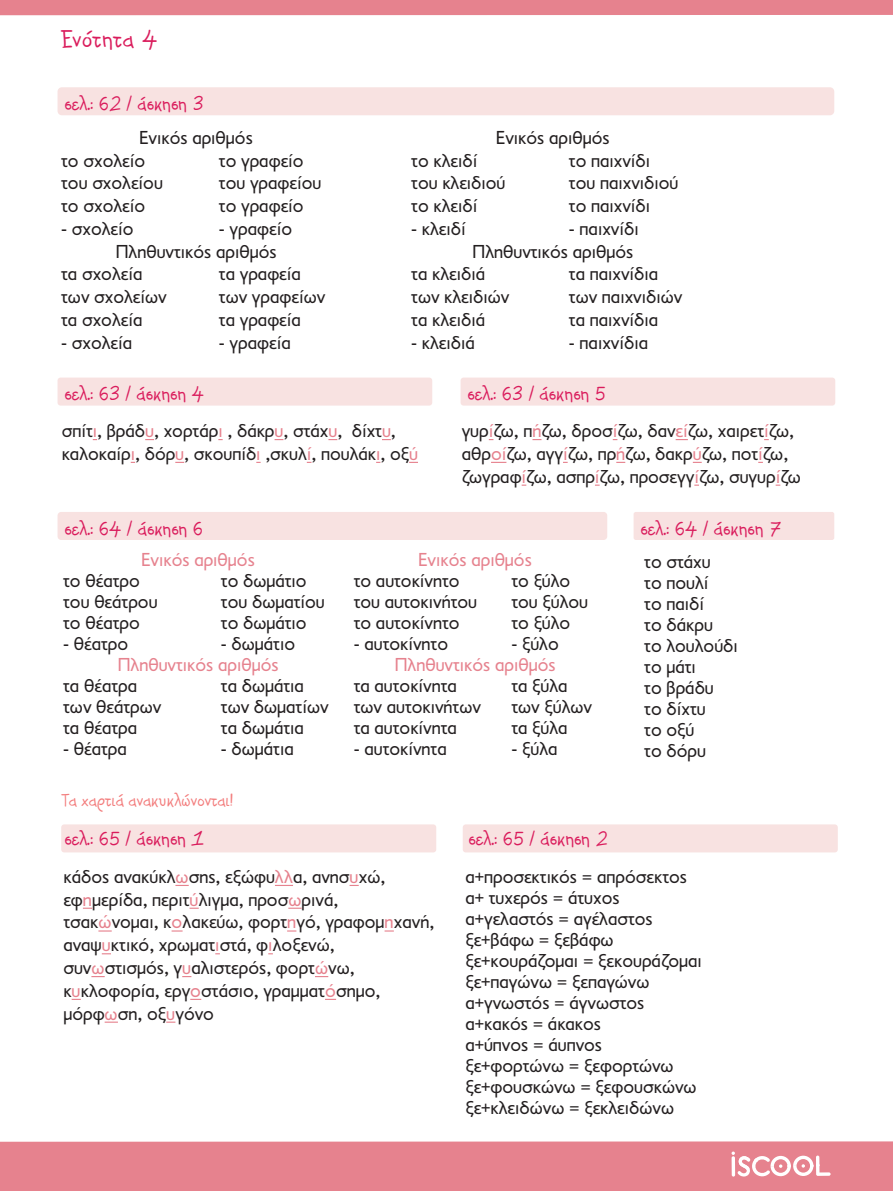
<style>
.page{position:relative;width:893px;height:1191px;background:#fff}
.page>*{position:absolute;margin:0;border:0;box-sizing:border-box;transform-origin:0 0}
.t1{font:27px "PF Kids Pro Grade Five";letter-spacing:.02em;color:#da1c5c}
.t2{font:21.6px "PF Kids Pro Grade Five";color:#da1c5c}
.t3{font:19.5px "PF Kids Pro Grade Five";color:#f37d7d}
.t4{font:19.05px/21px "PF Transport";color:#231f20}
.t5{font:19.05px "PF Transport";color:#e6828e}
.s1{color:#e6828e}
</style>
<div class="page">
<div style="left:61px;top:824px;width:375px;height:28px;background:#f8e2e1;border-radius:3px"></div>
<div style="left:463px;top:824px;width:375px;height:28px;background:#f8e2e1;border-radius:3px"></div>
<div style="left:58px;top:87px;width:776px;height:28px;background:#f8e2e1;border-radius:4px"></div>
<div style="left:58px;top:377px;width:374px;height:28px;background:#f8e2e1;border-radius:3px"></div>
<div style="left:58px;top:512px;width:549px;height:28px;background:#f8e2e1;border-radius:4px"></div>
<div style="left:634px;top:512px;width:200px;height:28px;background:#f8e2e1;border-radius:2px"></div>
<div style="left:461px;top:377px;width:374px;height:28px;background:#f8e2e1;border-radius:3px"></div>
<div style="left:0;top:1141px;width:893px;height:50px;background:#e6828e"></div>
<svg style="left:731px;top:1151px;width:100px;height:26px"></svg>
<div style="left:0;top:0;width:893px;height:15px;background:#e6828e"></div>
<svg style="left:676px;top:439px;width:12px;height:1px"></svg>
<svg style="left:491px;top:462px;width:15px;height:1px"></svg>
<svg style="left:175px;top:885px;width:14px;height:1px"></svg>
<svg style="left:275px;top:885px;width:18px;height:1px"></svg>
<svg style="left:288px;top:907px;width:14px;height:1px"></svg>
<svg style="left:98px;top:930px;width:14px;height:1px"></svg>
<svg style="left:91px;top:976px;width:14px;height:1px"></svg>
<svg style="left:315px;top:976px;width:13px;height:1px"></svg>
<svg style="left:72px;top:998px;width:9px;height:2px"></svg>
<svg style="left:190px;top:998px;width:11px;height:2px"></svg>
<svg style="left:325px;top:998px;width:11px;height:2px"></svg>
<svg style="left:105px;top:1021px;width:13px;height:1px"></svg>
<h1 class="t1" style="left:61px;top:17px;width:98px">Ενότητα 4</h1>
<p class="t2" style="left:64px;top:86px;width:141px">σελ.: 62 / άσκηση 3</p>
<p class="t4" style="left:61px;top:126px;width:193px;line-height:22.8px;text-indent:78px">Ενικός αριθµός το σχολείο</p>
<p class="t4" style="left:219px;top:150px;width:86px">το γραφείο</p>
<p class="t4" style="left:61px;top:172px;width:103px">του σχολείου</p>
<p class="t4" style="left:219px;top:172px;width:104px">του γραφείου</p>
<p class="t4" style="left:61px;top:195px;width:85px">το σχολείο</p>
<p class="t4" style="left:219px;top:195px;width:86px">το γραφείο</p>
<p class="t4" style="left:61px;top:218px;width:74px">- σχολείο</p>
<p class="t4" style="left:219px;top:218px;width:75px">- γραφείο</p>
<p class="t4" style="left:116px;top:241px;width:162px">Πληθυντικός αριθµός</p>
<p class="t4" style="left:61px;top:263px;width:83px">τα σχολεία</p>
<p class="t4" style="left:219px;top:263px;width:84px">τα γραφεία</p>
<p class="t4" style="left:61px;top:286px;width:107px">των σχολείων</p>
<p class="t4" style="left:219px;top:286px;width:108px">των γραφείων</p>
<p class="t4" style="left:61px;top:309px;width:83px">τα σχολεία</p>
<p class="t4" style="left:219px;top:309px;width:84px">τα γραφεία</p>
<p class="t4" style="left:61px;top:332px;width:73px">- σχολεία</p>
<p class="t4" style="left:219px;top:332px;width:73px">- γραφεία</p>
<p class="t2" style="left:64px;top:376px;width:141px">σελ.: 63 / άσκηση 4</p>
<p class="t4" style="left:496px;top:127px;width:115px">Ενικός αριθµός</p>
<p class="t4" style="left:411px;top:150px;width:68px">το κλειδί</p>
<p class="t4" style="left:569px;top:150px;width:83px">το παιχνίδι</p>
<p class="t4" style="left:411px;top:172px;width:96px">του κλειδιού</p>
<p class="t4" style="left:569px;top:172px;width:111px">του παιχνιδιού</p>
<p class="t4" style="left:411px;top:195px;width:68px">το κλειδί</p>
<p class="t4" style="left:569px;top:195px;width:83px">το παιχνίδι</p>
<p class="t4" style="left:411px;top:218px;width:56px">- κλειδί</p>
<p class="t4" style="left:569px;top:218px;width:71px">- παιχνίδι</p>
<p class="t4" style="left:473px;top:241px;width:162px">Πληθυντικός αριθµός</p>
<p class="t4" style="left:411px;top:263px;width:75px">τα κλειδιά</p>
<p class="t4" style="left:569px;top:263px;width:91px">τα παιχνίδια</p>
<p class="t4" style="left:411px;top:286px;width:100px">των κλειδιών</p>
<p class="t4" style="left:569px;top:286px;width:115px">των παιχνιδιών</p>
<p class="t4" style="left:411px;top:309px;width:75px">τα κλειδιά</p>
<p class="t4" style="left:569px;top:309px;width:91px">τα παιχνίδια</p>
<p class="t4" style="left:411px;top:332px;width:65px">- κλειδιά</p>
<p class="t4" style="left:569px;top:332px;width:81px">- παιχνίδια</p>
<p class="t2" style="left:467px;top:376px;width:140px">σελ.: 63 / άσκηση 5</p>
<p class="t4" style="left:62px;top:419px;width:358px;line-height:22.8px">σπίτ<span class="s1">ι</span>, βράδ<span class="s1">υ</span>, χορτάρ<span class="s1">ι</span> , δάκρ<span class="s1">υ</span>, στάχ<span class="s1">υ</span>, δίχτ<span class="s1">υ</span>, καλοκαίρ<span class="s1">ι</span>, δόρ<span class="s1">υ</span>, σκουπίδ<span class="s1">ι</span> ,σκυλ<span class="s1">ί</span>, πουλάκ<span class="s1">ι</span>, οξ<span class="s1">ύ</span></p>
<p class="t4" style="left:462px;top:419px;width:340px;line-height:22.8px">γυρ<span class="s1">ί</span>ζω, π<span class="s1">ή</span>ζω, δροσ<span class="s1">ί</span>ζω, δαν<span class="s1">εί</span>ζω, χαιρετ<span class="s1">ί</span>ζω, αθρ<span class="s1">οί</span>ζω, αγγ<span class="s1">ί</span>ζω, πρ<span class="s1">ή</span>ζω, δακρ<span class="s1">ύ</span>ζω, ποτ<span class="s1">ί</span>ζω, ζωγραφ<span class="s1">ί</span>ζω, ασπρ<span class="s1">ί</span>ζω, προσεγγ<span class="s1">ί</span>ζω, συγυρ<span class="s1">ί</span>ζω</p>
<p class="t2" style="left:64px;top:510px;width:140px">σελ.: 64 / άσκηση 6</p>
<p class="t2" style="left:640px;top:510px;width:142px">σελ.: 64 / άσκηση 7</p>
<p class="t5" style="left:142px;top:549px;width:115px">Ενικός αριθµός</p>
<p class="t4" style="left:63px;top:570px;width:78px">το θέατρο</p>
<p class="t4" style="left:221px;top:570px;width:87px">το δωµάτιο</p>
<p class="t4" style="left:63px;top:591px;width:96px">του θεάτρου</p>
<p class="t4" style="left:221px;top:591px;width:105px">του δωµατίου</p>
<p class="t4" style="left:63px;top:612px;width:78px">το θέατρο</p>
<p class="t4" style="left:221px;top:612px;width:87px">το δωµάτιο</p>
<p class="t4" style="left:63px;top:633px;width:67px">- θέατρο</p>
<p class="t4" style="left:221px;top:633px;width:76px">- δωµάτιο</p>
<p class="t5" style="left:118px;top:654px;width:162px">Πληθυντικός αριθµός</p>
<p class="t4" style="left:63px;top:675px;width:75px">τα θέατρα</p>
<p class="t4" style="left:221px;top:675px;width:85px">τα δωµάτια</p>
<p class="t4" style="left:63px;top:696px;width:100px">των θεάτρων</p>
<p class="t4" style="left:221px;top:696px;width:109px">των δωµατίων</p>
<p class="t4" style="left:63px;top:717px;width:75px">τα θέατρα</p>
<p class="t4" style="left:221px;top:717px;width:85px">τα δωµάτια</p>
<p class="t4" style="left:63px;top:738px;width:65px">- θέατρα</p>
<p class="t4" style="left:221px;top:738px;width:74px">- δωµάτια</p>
<p class="t3" style="left:62px;top:784px;width:173px">Τα χαρτιά ανακυκλώνονται!</p>
<p class="t5" style="left:419px;top:549px;width:115px">Ενικός αριθµός</p>
<p class="t4" style="left:354px;top:570px;width:107px">το αυτοκίνητο</p>
<p class="t4" style="left:511px;top:570px;width:60px">το ξύλο</p>
<p class="t4" style="left:354px;top:591px;width:125px">του αυτοκινήτου</p>
<p class="t4" style="left:511px;top:591px;width:78px">του ξύλου</p>
<p class="t4" style="left:354px;top:612px;width:107px">το αυτοκίνητο</p>
<p class="t4" style="left:511px;top:612px;width:60px">το ξύλο</p>
<p class="t4" style="left:354px;top:633px;width:96px">- αυτοκίνητο</p>
<p class="t4" style="left:511px;top:633px;width:49px">- ξύλο</p>
<p class="t5" style="left:395px;top:654px;width:162px">Πληθυντικός αριθµός</p>
<p class="t4" style="left:354px;top:675px;width:105px">τα αυτοκίνητα</p>
<p class="t4" style="left:511px;top:675px;width:58px">τα ξύλα</p>
<p class="t4" style="left:354px;top:696px;width:129px">των αυτοκινήτων</p>
<p class="t4" style="left:511px;top:696px;width:82px">των ξύλων</p>
<p class="t4" style="left:354px;top:717px;width:105px">τα αυτοκίνητα</p>
<p class="t4" style="left:511px;top:717px;width:58px">τα ξύλα</p>
<p class="t4" style="left:354px;top:738px;width:95px">- αυτοκίνητα</p>
<p class="t4" style="left:511px;top:738px;width:48px">- ξύλα</p>
<p class="t2" style="left:64px;top:820px;width:141px">σελ.: 65 / άσκηση 1</p>
<p class="t2" style="left:468px;top:820px;width:141px">σελ.: 65 / άσκηση 2</p>
<p class="t4" style="left:644px;top:551px;width:95px">το στάχυ<br>το πουλί<br>το παιδί<br>το δάκρυ<br>το λουλούδι το µάτι<br>το βράδυ<br>το δίχτυ<br>το οξύ<br>το δόρυ</p>
<p class="t4" style="left:63px;top:865px;width:372px;line-height:22.8px">κάδος ανακύκλ<span class="s1">ω</span>σης, εξώφυ<span class="s1">λλ</span>α, ανησ<span class="s1">υ</span>χώ, εφ<span class="s1">η</span>µερίδα, περιτ<span class="s1">ύ</span>λιγµα, προσ<span class="s1">ω</span>ρινά, τσακ<span class="s1">ώ</span>νοµαι, κ<span class="s1">ο</span>λακεύω, φορτ<span class="s1">η</span>γό, γραφοµ<span class="s1">η</span>χανή, αναψ<span class="s1">υ</span>κτικό, χρωµατ<span class="s1">ι</span>στά, φ<span class="s1">ι</span>λοξενώ, συν<span class="s1">ω</span>στισµός, γ<span class="s1">υ</span>αλιστερός, φορτ<span class="s1">ώ</span>νω, κ<span class="s1">υ</span>κλοφορία, εργ<span class="s1">ο</span>στάσιο, γραµµατ<span class="s1">ό</span>σηµο, µόρφ<span class="s1">ω</span>ση, οξ<span class="s1">υ</span>γόνο</p>
<p class="t4" style="left:465px;top:866px;width:238px">α+προσεκτικός = απρόσεκτος α+ τυχερός = άτυχος α+γελαστός = αγέλαστος ξε+βάφω = ξεβάφω ξε+κουράζοµαι = ξεκουράζοµαι ξε+παγώνω = ξεπαγώνω α+γνωστός = άγνωστος α+κακός = άκακος<br>α+ύπνος = άυπνος ξε+φορτώνω = ξεφορτώνω ξε+φουσκώνω = ξεφουσκώνω ξε+κλειδώνω = ξεκλειδώνω</p>
</div>
